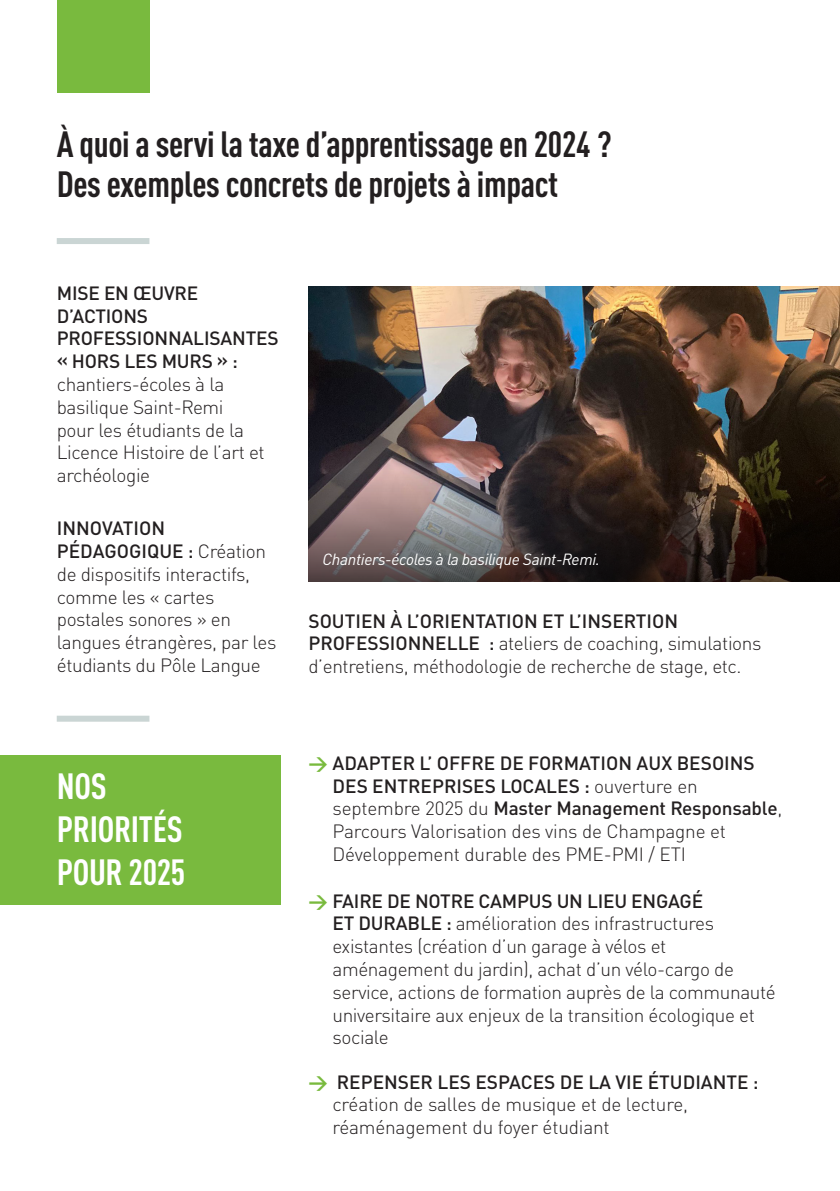
<style>
.page{position:relative;width:840px;height:1191px;background:#fff}
.page>*{position:absolute;margin:0;border:0;box-sizing:border-box;transform-origin:0 0}
.t1{font:700 condensed 36px/40px "DINOT";letter-spacing:-.01em;color:#231f20}
.t2{font:700 condensed 36px/43.2px "DINOT";letter-spacing:-.01em;color:#fff}
.t3{font:300 19px/22.8px "DINOT";letter-spacing:-.02em;color:#231f20}
.t4{font:500 19px/22.8px "DINOT";letter-spacing:-.01em;color:#231f20}
.t5{font:italic 16px "DINOT";letter-spacing:-.02em;color:#fff}
.s1{font-weight:500}
.s2{font-weight:700;color:#79ba3e}
</style>
<div class="page">
<div style="left:57px;top:0;width:92px;height:93px;background:#79ba3e"></div>
<div style="left:0;top:755px;width:280px;height:150px;background:#79ba3e"></div>
<div style="left:57px;top:238px;width:92px;height:6px;background:#cad5d4"></div>
<div style="left:57px;top:715px;width:92px;height:6px;background:#cad5d4"></div>
<img style="left:308px;top:287px;width:531px;height:294px">
<h1 class="t1" style="left:57px;top:124px;width:556px">À quoi a servi la taxe d’apprentissage en 2024 ?<br>Des exemples concrets de projets à impact</h1>
<p class="t4" style="left:57px;top:281px;width:223px">MISE EN ŒUVRE<br>D’ACTIONS<br>PROFESSIONNALISANTES « HORS LES MURS » :</p>
<p class="t3" style="left:57px;top:372px;width:209px">chantiers-écoles à la basilique Saint-Remi pour les étudiants de la<br>Licence Histoire de l’art et archéologie</p>
<p class="t3" style="left:57px;top:517px;width:221px"><span class="s1">INNOVATION<br>PÉDAGOGIQUE :</span> Création de dispositifs interactifs, comme les « cartes postales sonores » en langues étrangères, par les étudiants du Pôle Langue</p>
<p class="t5" style="left:322px;top:549px;width:279px">Chantiers-écoles à la basilique Saint-Remi.</p>
<p class="t3" style="left:308px;top:609px;width:454px"><span class="s1">SOUTIEN À L’ORIENTATION ET L’INSERTION<br>PROFESSIONNELLE :</span> ateliers de coaching, simulations d’entretiens, méthodologie de recherche de stage, etc.</p>
<h1 class="t2" style="left:57px;top:763px;width:130px">NOS<br>PRIORITÉS<br>POUR 2025</h1>
<p class="t3" style="left:332px;top:751px;width:451px;text-indent:-24px"><span class="s2">→</span> <span class="s1">ADAPTER L’ OFFRE DE FORMATION AUX BESOINS DES ENTREPRISES LOCALES :</span> ouverture en septembre 2025 du <span class="s1">Master Management Responsable</span>, Parcours Valorisation des vins de Champagne et Développement durable des PME-PMI / ETI</p>
<p class="t3" style="left:332px;top:889px;width:444px;text-indent:-24px"><span class="s2">→</span> <span class="s1">FAIRE DE NOTRE CAMPUS UN LIEU ENGAGÉ<br>ET DURABLE :</span> amélioration des infrastructures existantes (création d’un garage à vélos et aménagement du jardin), achat d’un vélo-cargo de service, actions de formation auprès de la communauté universitaire aux enjeux de la transition écologique et sociale</p>
<p class="t3" style="left:332px;top:1070px;width:427px;text-indent:-24px"><span class="s2">→</span> <span class="s1">REPENSER LES ESPACES DE LA VIE ÉTUDIANTE : </span>création de salles de musique et de lecture, réaménagement du foyer étudiant</p>
</div>
